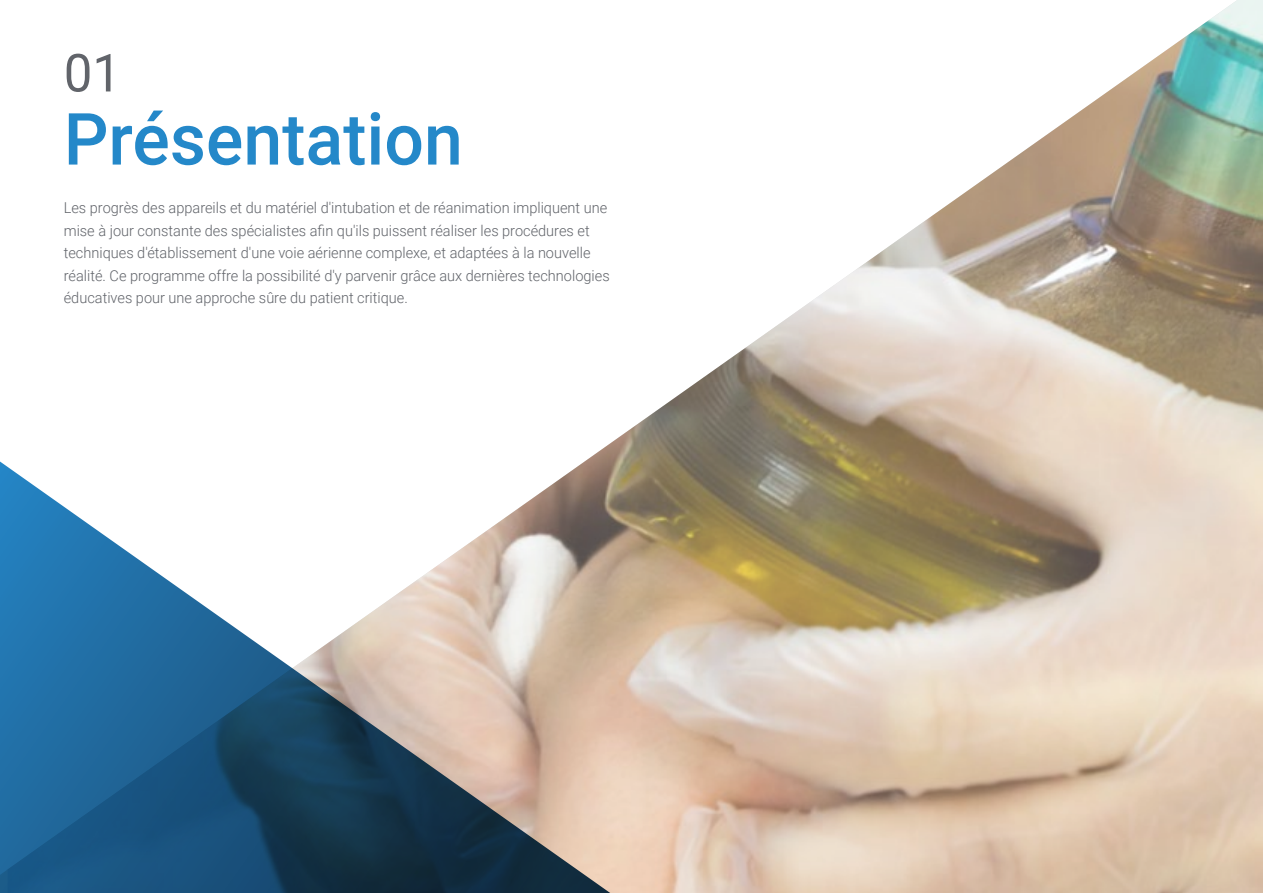
<style>
.page{position:relative;width:1263px;height:893px;background:#fff}
.page>*{position:absolute;margin:0;border:0;box-sizing:border-box;transform-origin:0 0}
.t1{font:500 72px "Roboto";color:#2488c9}
.t2{font:52.5px "Roboto";color:#61646a}
.t3{font:300 15px/22.5px "Roboto";color:#61646a}
</style>
<div class="page">
<img style="left:606px;top:0;width:657px;height:893px">
<svg style="left:0;top:446px;width:640px;height:447px"></svg>
<h2 class="t2" style="left:64px;top:36px;width:59px">01</h2>
<h1 class="t1" style="left:64px;top:89px;width:401px">Présentation</h1>
<p class="t3" style="left:64px;top:196px;width:547px">Les progrès des appareils et du matériel d'intubation et de réanimation impliquent une mise à jour constante des spécialistes afin qu'ils puissent réaliser les procédures et techniques d'établissement d'une voie aérienne complexe, et adaptées à la nouvelle réalité. Ce programme offre la possibilité d'y parvenir grâce aux dernières technologies éducatives pour une approche sûre du patient critique.</p>
</div>
